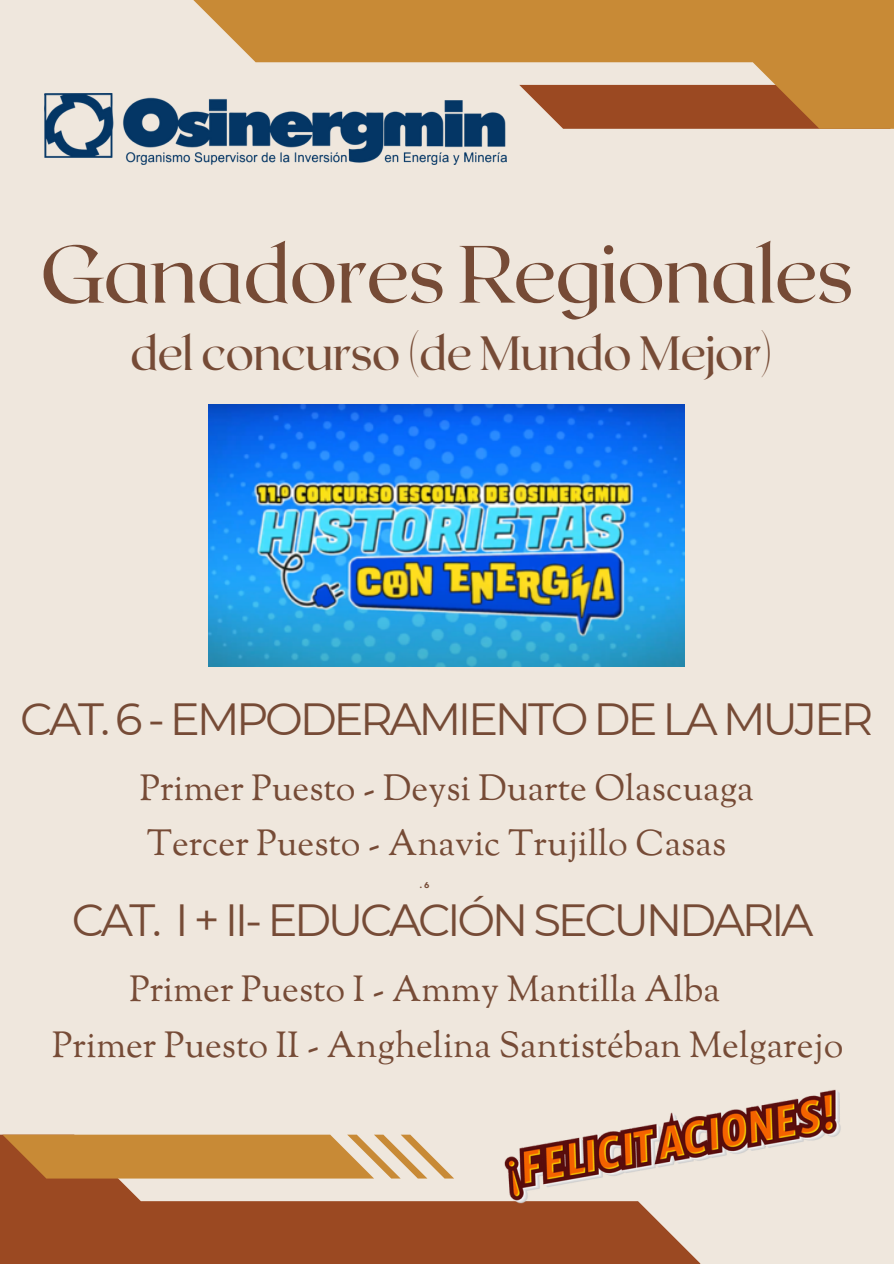
<style>
.page{position:relative;width:894px;height:1264px;background:#fff}
.page>*{position:absolute;margin:0;border:0;box-sizing:border-box;transform-origin:0 0}
.t1{font:81px "Roxborough CF";letter-spacing:-.02em;color:#764b36}
.t2{font:48px "Roxborough CF";letter-spacing:-.02em;color:#764b36}
.t3{font:45px "Montserrat";letter-spacing:-.075em;color:#764b36}
.t4{font:36px "Sorts Mill Goudy";color:#764b36}
.t5{font:700 8.4px "Garet";color:#764b36}
</style>
<div class="page">
<div style="left:0;top:0;width:893px;height:1263px;background:#efe7dd"></div>
<svg style="left:0;top:1134px;width:700px;height:129px;fill:#9b4922"></svg>
<svg style="left:2px;top:1134px;width:452px;height:44px"></svg>
<svg style="left:193px;top:0;width:700px;height:129px;fill:#c88a36"></svg>
<img style="left:44px;top:93px;width:463px;height:71px">
<img style="left:208px;top:404px;width:476px;height:262px">
<img style="left:494px;top:1089px;width:347px;height:118px">
<p class="t1" style="left:40px;top:221px;width:815px">Ganadores Regionales</p>
<p class="t2" style="left:130px;top:322px;width:643px">del concurso (de Mundo Mejor)</p>
<h1 class="t3" style="left:20px;top:691px;width:854px">CAT. 6 - EMPODERAMIENTO DE LA MUJER</h1>
<p class="t4" style="left:140px;top:765px;width:615px">Primer Puesto - Deysi Duarte Olascuaga</p>
<h2 class="t4" style="left:147px;top:820px;width:581px">Tercer Puesto - Anavic Trujillo Casas</h2>
<p class="t5" style="left:420px;top:879px;width:11px">.6</p>
<h3 class="t3" style="left:72px;top:892px;width:743px">CAT. I + II- EDUCACIÓN SECUNDARIA</h3>
<h4 class="t4" style="left:129px;top:966px;width:592px">Primer Puesto I - Ammy Mantilla Alba</h4>
<h4 class="t4" style="left:52px;top:1022px;width:792px">Primer Puesto II - Anghelina Santistéban Melgarejo</h4>
</div>
